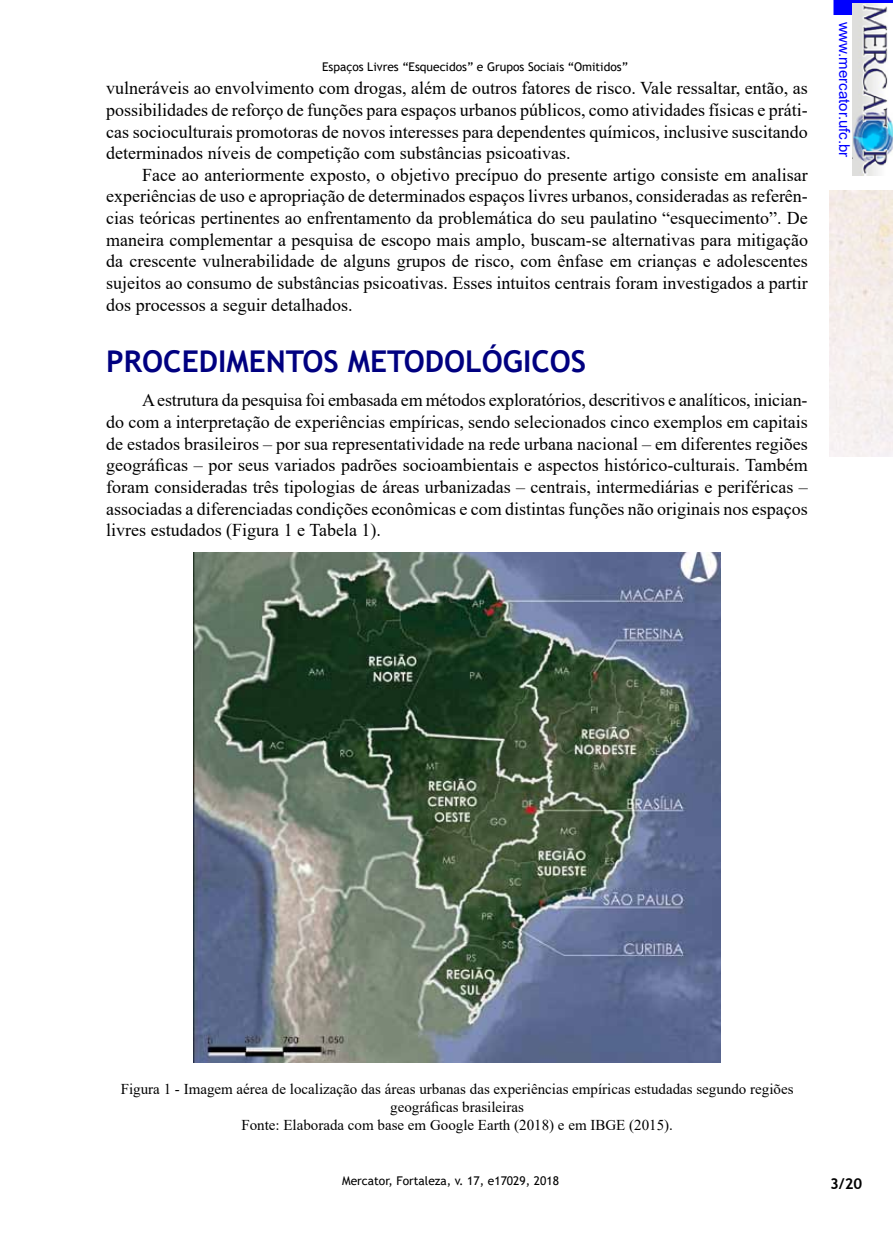
<style>
.page{position:relative;width:893px;height:1234px;background:#fff}
.page>*{position:absolute;margin:0;border:0;box-sizing:border-box;transform-origin:0 0}
.t1{font:700 30px "Trebuchet MS";color:#000080}
.t2{font:18px/21.6px "Times New Roman";color:#000;text-align:justify}
.t3{font:15px/18px "Times New Roman";color:#000;text-align:center}
.t4{font:15px "Arial";color:#00f}
.t5{font:700 15px "Trebuchet MS";color:#000}
.t6{font:12px "Trebuchet MS";color:#000}
</style>
<div class="page">
<div style="left:833px;top:0;width:60px;height:15px;background:#00f"></div>
<img style="left:853px;top:3px;width:40px;height:173px">
<img style="left:194px;top:552px;width:526px;height:510px">
<p class="t6" style="left:322px;top:59px;width:307px">Espaços Livres “Esquecidos” e Grupos Sociais “Omitidos”</p>
<p class="t2" style="left:106px;top:77px;width:703px">vulneráveis ao envolvimento com drogas, além de outros fatores de risco. Vale ressaltar, então, as possibilidades de reforço de funções para espaços urbanos públicos, como atividades físicas e práti&shy;cas socioculturais promotoras de novos interesses para dependentes químicos, inclusive suscitando determinados níveis de competição com substâncias psicoativas.</p>
<p class="t2" style="left:106px;top:163px;width:703px;text-indent:36px">Face ao anteriormente exposto, o objetivo precípuo do presente artigo consiste em analisar experiências de uso e apropriação de determinados espaços livres urbanos, consideradas as referên&shy;cias teóricas pertinentes ao enfrentamento da problemática do seu paulatino “esquecimento”. De maneira complementar a pesquisa de escopo mais amplo, buscam-se alternativas para mitigação da crescente vulnerabilidade de alguns grupos de risco, com ênfase em crianças e adolescentes sujeitos ao consumo de substâncias psicoativas. Esses intuitos centrais foram investigados a partir dos processos a seguir detalhados.</p>
<h1 class="t1" style="left:106px;top:342px;width:481px">PROCEDIMENTOS METODOLÓGICOS</h1>
<p class="t2" style="left:106px;top:389px;width:703px;text-indent:36px">A estrutura da pesquisa foi embasada em métodos exploratórios, descritivos e analíticos, inician&shy;do com a interpretação de experiências empíricas, sendo selecionados cinco exemplos em capitais de estados brasileiros – por sua representatividade na rede urbana nacional – em diferentes regiões geográficas – por seus variados padrões socioambientais e aspectos histórico-culturais. Também foram consideradas três tipologias de áreas urbanizadas – centrais, intermediárias e periféricas – associadas a diferenciadas condições econômicas e com distintas funções não originais nos espaços livres estudados (Figura 1 e Tabela 1).</p>
<p class="t4" style="left:855px;top:21px;width:138px;rotate:90deg">www.mercator.ufc.br</p>
<p class="t3" style="left:121px;top:1079px;width:674px">Figura 1 - Imagem aérea de localização das áreas urbanas das experiências empíricas estudadas segundo regiões geográficas brasileiras<br>Fonte: Elaborada com base em Google Earth (2018) e em IBGE (2015).</p>
<p class="t6" style="left:342px;top:1172px;width:218px">Mercator, Fortaleza, v. 17, e17029, 2018</p>
<p class="t5" style="left:830px;top:1173px;width:34px">3/20</p>
</div>
